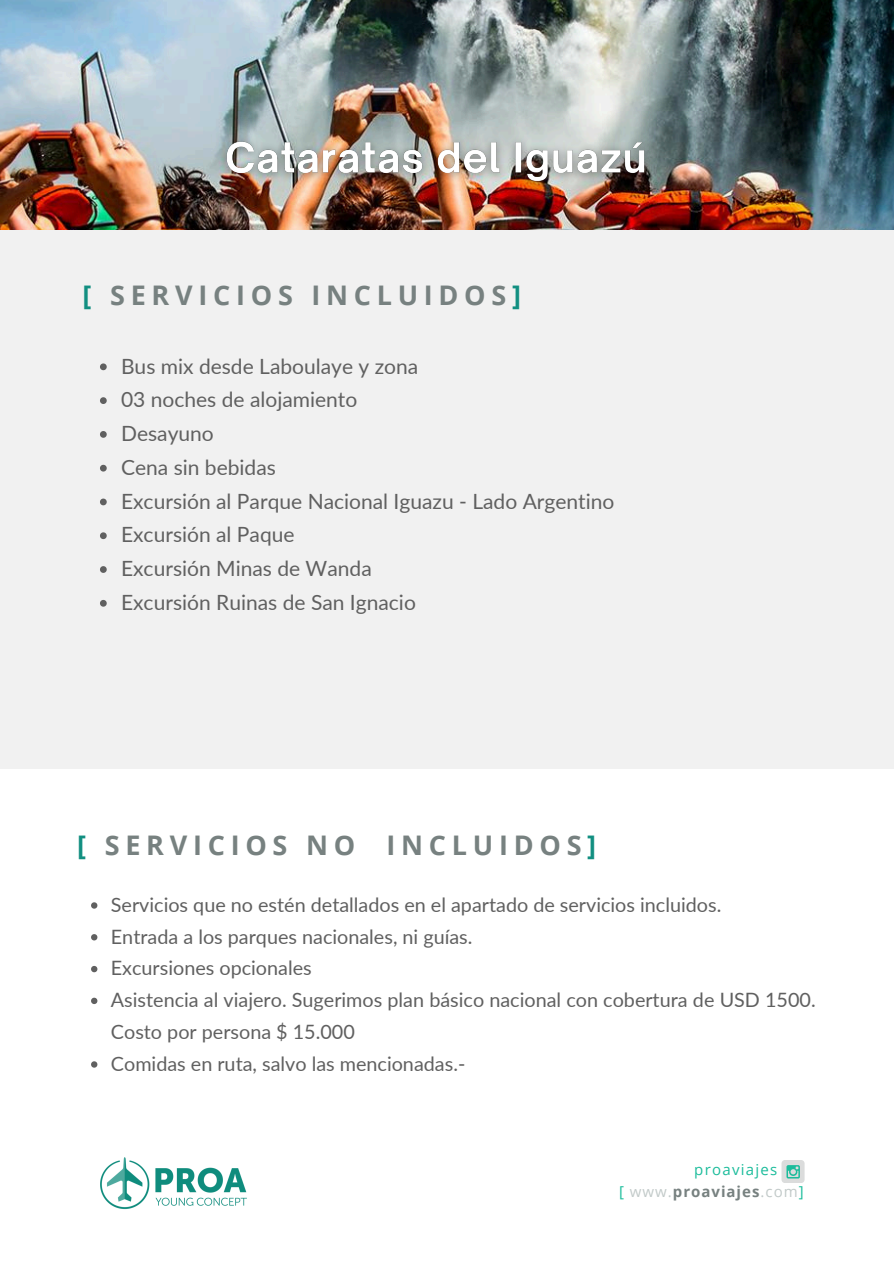
<style>
.page{position:relative;width:894px;height:1264px;background:#fff}
.page>*{position:absolute;margin:0;border:0;box-sizing:border-box;transform-origin:0 0}
.t1{font:700 27px "Open Sans";letter-spacing:.21em;color:#778180}
.t2{font:21px "Lato";color:#606060}
.t3{font:19.8px/31.8px "Lato";color:#606060}
.t4{font:700 15px "Open Sans";letter-spacing:.065em;color:#778180}
.t5{font:15px "Open Sans";letter-spacing:.085em;color:#1bbc9b}
.s1{color:#128f81}
.s2{font-weight:400;color:#1bbc9b}
.s3{font-weight:400;color:#c2cac9}
</style>
<div class="page">
<img style="left:0;top:0;width:893px;height:230px">
<div style="left:0;top:230px;width:893px;height:538px;background:#f1f1f1"></div>
<svg style="left:100px;top:363px;width:7px;height:7px"></svg>
<svg style="left:100px;top:397px;width:7px;height:7px"></svg>
<svg style="left:100px;top:431px;width:7px;height:7px"></svg>
<svg style="left:100px;top:465px;width:7px;height:6px"></svg>
<svg style="left:100px;top:498px;width:7px;height:7px"></svg>
<svg style="left:100px;top:532px;width:7px;height:7px"></svg>
<svg style="left:100px;top:566px;width:7px;height:7px"></svg>
<svg style="left:100px;top:600px;width:7px;height:6px"></svg>
<img style="left:100px;top:1157px;width:147px;height:53px">
<div style="left:781px;top:1159px;width:22px;height:23px;background:#dbdcdc;border-radius:4px"></div>
<svg style="left:786px;top:1165px;width:13px;height:13px"></svg>
<img style="left:211px;top:128px;width:448px;height:70px">
<svg style="left:91px;top:902px;width:6px;height:6px"></svg>
<svg style="left:91px;top:934px;width:6px;height:6px"></svg>
<svg style="left:91px;top:965px;width:6px;height:7px"></svg>
<svg style="left:91px;top:997px;width:6px;height:7px"></svg>
<svg style="left:91px;top:1061px;width:6px;height:6px"></svg>
<p class="t1" style="left:83px;top:276px;width:440px"><span class="s1">[</span> SERVICIOS INCLUIDOS<span class="s1">]</span></p>
<p class="t2" style="left:121px;top:353px;width:299px">Bus mix desde Laboulaye y zona</p>
<h2 class="t2" style="left:121px;top:386px;width:238px">03 noches de alojamiento</h2>
<p class="t2" style="left:121px;top:420px;width:94px">Desayuno</p>
<p class="t2" style="left:121px;top:454px;width:156px">Cena sin bebidas</p>
<p class="t2" style="left:121px;top:488px;width:495px">Excursión al Parque Nacional Iguazu - Lado Argentino</p>
<p class="t2" style="left:121px;top:522px;width:175px">Excursión al Paque</p>
<p class="t2" style="left:121px;top:555px;width:252px">Excursión Minas de Wanda</p>
<p class="t2" style="left:121px;top:589px;width:296px">Excursión Ruinas de San Ignacio</p>
<p class="t1" style="left:77px;top:826px;width:520px"><span class="s1">[</span> SERVICIOS NO INCLUIDOS<span class="s1">]</span></p>
<p class="t3" style="left:111px;top:888px;width:611px">Servicios que no estén detallados en el apartado de servicios incluidos.</p>
<p class="t3" style="left:111px;top:920px;width:363px">Entrada a los parques nacionales, ni guías.</p>
<p class="t3" style="left:111px;top:951px;width:202px">Excursiones opcionales</p>
<p class="t3" style="left:111px;top:983px;width:706px">Asistencia al viajero. Sugerimos plan básico nacional con cobertura de USD 1500.<br>Costo por persona $ 15.000</p>
<p class="t3" style="left:111px;top:1047px;width:356px">Comidas en ruta, salvo las mencionadas.-</p>
<h2 class="t5" style="left:694px;top:1159px;width:85px">proaviajes</h2>
<p class="t4" style="left:618px;top:1181px;width:186px"><span class="s2">[</span> <span class="s3">www.</span>proaviajes<span class="s3">.com</span><span class="s2">]</span></p>
</div>
